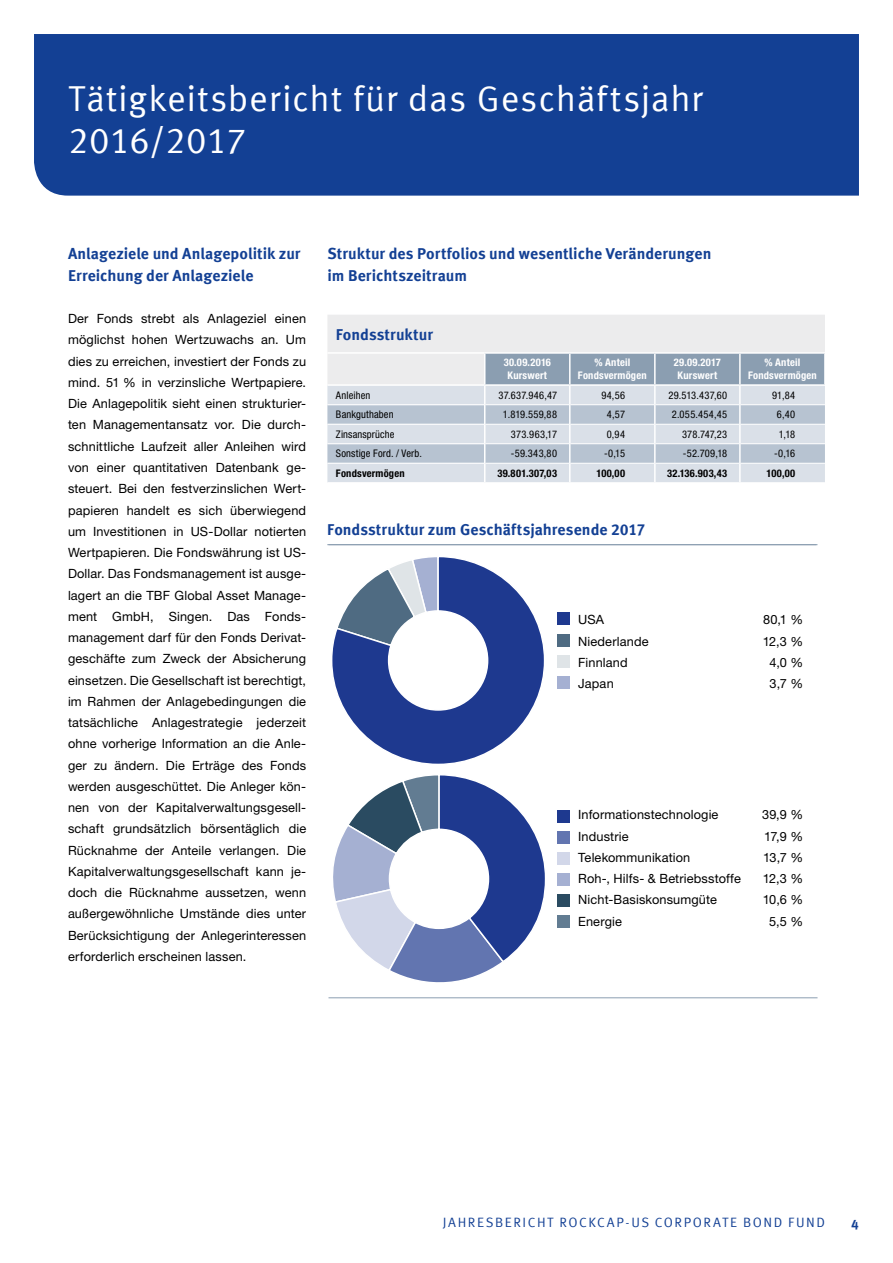
<style>
.page{position:relative;width:893px;height:1263px;background:#fff}
.page>*{position:absolute;margin:0;border:0;box-sizing:border-box;transform-origin:0 0}
.t1{font:36px/42.5px "Meta Offc Pro Norm";letter-spacing:.015em;color:#fff}
.t2{font:700 15.75px/21.3px "Meta Offc Pro";color:#134094}
.t3{font:13.5px "Meta Offc Pro Norm";letter-spacing:.115em;color:#134094}
.t4{font:700 13.5px "Meta Offc Pro";color:#134094}
.t5{font:12.75px/21.3px "Helvetica Neue LTW1 G";letter-spacing:.01em;color:#000;text-align:justify}
.t6{font:condensed 10.5px "Helvetica Neue LTW1 G";letter-spacing:.015em;color:#000}
.t7{font:700 condensed 10.5px/12.6px "Helvetica Neue LTW1 G";letter-spacing:.02em;color:#fff;text-align:center}
.t8{font:700 condensed 10.5px "Helvetica Neue LTW1 G";letter-spacing:.025em;color:#000}
</style>
<div class="page">
<div style="left:34px;top:34px;width:825px;height:162px;background:#134094"></div>
<svg style="left:327px;top:315px;width:498px;height:167px;background:#cfd6de"></svg>
<svg style="left:333px;top:775px;width:212px;height:208px"></svg>
<svg style="left:332px;top:557px;width:212px;height:207px"></svg>
<hr style="left:327px;top:544px;width:489px;height:1px;background:#8b9eb1">
<hr style="left:328px;top:544px;width:489px;height:1px;background:#8b9eb1">
<div style="left:557px;top:612px;width:13px;height:13px;background:#1e398f"></div>
<div style="left:557px;top:634px;width:13px;height:12px;background:#4f6b82"></div>
<div style="left:557px;top:655px;width:13px;height:13px;background:#dfe4e7"></div>
<hr style="left:328px;top:997px;width:489px;height:1px;background:#8b9eb1">
<div style="left:557px;top:810px;width:13px;height:12px;background:#1e398f"></div>
<div style="left:557px;top:831px;width:13px;height:13px;background:#6275b0"></div>
<div style="left:557px;top:852px;width:13px;height:13px;background:#d2d7e9"></div>
<div style="left:557px;top:873px;width:13px;height:13px;background:#a5b0d2"></div>
<div style="left:557px;top:894px;width:13px;height:13px;background:#2a4b61"></div>
<div style="left:557px;top:915px;width:13px;height:13px;background:#627c92"></div>
<div style="left:557px;top:676px;width:13px;height:13px;background:#a5b0d2"></div>
<h1 class="t1" style="left:68px;top:75px;width:636px">Tätigkeitsbericht für das Geschäftsjahr<br>2016/2017</h1>
<p class="t2" style="left:68px;top:242px;width:234px">Anlageziele und Anlagepolitik zur<br>Erreichung der Anlageziele</p>
<p class="t5" style="left:68px;top:308px;width:240px">Der Fonds strebt als Anlageziel einen möglichst hohen Wertzuwachs an. Um dies zu erreichen, investiert der Fonds zu mind. 51 % in verzinsliche Wertpapiere.<br>Die Anlagepolitik sieht einen strukturier&shy;ten Managementansatz vor. Die durch&shy;schnittliche Laufzeit aller Anleihen wird von einer quantitativen Datenbank ge&shy;steuert. Bei den festverzinslichen Wert&shy;papieren handelt es sich überwiegend um Investitionen in US-Dollar notierten Wertpapieren. Die Fondswährung ist US-Dollar. Das Fondsmanagement ist ausge&shy;lagert an die TBF Global Asset Manage&shy;ment GmbH, Singen. Das Fonds&shy;management darf für den Fonds Derivat&shy;geschäfte zum Zweck der Absicherung einsetzen. Die Gesellschaft ist berechtigt, im Rahmen der Anlagebedingungen die tatsächliche Anlagestrategie jederzeit ohne vorherige Information an die Anle&shy;ger zu ändern. Die Erträge des Fonds werden ausgeschüttet. Die Anleger kön&shy;nen von der Kapitalverwaltungsgesell&shy;schaft grundsätzlich börsentäglich die Rücknahme der Anteile verlangen. Die Kapitalverwaltungsgesellschaft kann je&shy;doch die Rücknahme aussetzen, wenn außergewöhnliche Umstände dies unter Berücksichtigung der Anlegerinteressen erforderlich erscheinen lassen.</p>
<p class="t2" style="left:327px;top:242px;width:386px">Struktur des Portfolios und wesentliche Veränderungen im Berichtszeitraum</p>
<p class="t2" style="left:336px;top:323px;width:99px">Fondsstruktur</p>
<p class="t7" style="left:504px;top:356px;width:49px">30.09.2016<br>Kurswert</p>
<p class="t7" style="left:578px;top:356px;width:70px">% Anteil<br>Fondsvermögen</p>
<p class="t7" style="left:674px;top:356px;width:49px">29.09.2017<br>Kurswert</p>
<p class="t7" style="left:748px;top:356px;width:70px">% Anteil<br>Fondsvermögen</p>
<p class="t6" style="left:336px;top:389px;width:36px">Anleihen</p>
<p class="t6" style="left:499px;top:389px;width:60px">37.637.946,47</p>
<p class="t6" style="left:601px;top:389px;width:25px">94,56</p>
<p class="t6" style="left:668px;top:389px;width:60px">29.513.437,60</p>
<p class="t6" style="left:772px;top:389px;width:25px">91,84</p>
<p class="t6" style="left:336px;top:408px;width:59px">Bankguthaben</p>
<p class="t6" style="left:503px;top:408px;width:56px">1.819.559,88</p>
<p class="t6" style="left:607px;top:408px;width:20px">4,57</p>
<p class="t6" style="left:672px;top:408px;width:57px">2.055.454,45</p>
<p class="t6" style="left:777px;top:408px;width:20px">6,40</p>
<p class="t6" style="left:336px;top:428px;width:60px">Zinsansprüche</p>
<p class="t6" style="left:511px;top:428px;width:48px">373.963,17</p>
<p class="t6" style="left:607px;top:428px;width:20px">0,94</p>
<p class="t6" style="left:682px;top:428px;width:47px">378.747,23</p>
<p class="t6" style="left:779px;top:428px;width:18px">1,18</p>
<p class="t6" style="left:336px;top:447px;width:88px">Sonstige Ford. / Verb.</p>
<p class="t6" style="left:511px;top:447px;width:48px">-59.343,80</p>
<p class="t6" style="left:604px;top:447px;width:22px">-0,15</p>
<p class="t6" style="left:683px;top:447px;width:46px">-52.709,18</p>
<p class="t6" style="left:774px;top:447px;width:23px">-0,16</p>
<p class="t8" style="left:336px;top:467px;width:70px">Fondsvermögen</p>
<p class="t8" style="left:497px;top:467px;width:61px">39.801.307,03</p>
<p class="t8" style="left:596px;top:467px;width:30px">100,00</p>
<p class="t8" style="left:667px;top:467px;width:62px">32.136.903,43</p>
<p class="t8" style="left:767px;top:467px;width:30px">100,00</p>
<p class="t2" style="left:327px;top:518px;width:320px">Fondsstruktur zum Geschäftsjahresende 2017</p>
<p class="t5" style="left:578px;top:609px;width:27px">USA</p>
<p class="t5" style="left:763px;top:609px;width:42px">80,1 %</p>
<p class="t5" style="left:578px;top:630px;width:72px">Niederlande</p>
<p class="t5" style="left:763px;top:630px;width:42px">12,3 %</p>
<p class="t5" style="left:578px;top:651px;width:51px">Finnland</p>
<p class="t5" style="left:769px;top:651px;width:35px">4,0 %</p>
<p class="t5" style="left:578px;top:673px;width:37px">Japan</p>
<p class="t5" style="left:770px;top:673px;width:35px">3,7 %</p>
<p class="t5" style="left:578px;top:804px;width:142px">Informationstechnologie</p>
<p class="t5" style="left:762px;top:804px;width:43px">39,9 %</p>
<p class="t5" style="left:578px;top:825px;width:52px">Industrie</p>
<p class="t5" style="left:764px;top:825px;width:40px">17,9 %</p>
<p class="t5" style="left:578px;top:847px;width:114px">Telekommunikation</p>
<p class="t5" style="left:763px;top:847px;width:42px">13,7 %</p>
<p class="t5" style="left:578px;top:868px;width:164px">Roh-, Hilfs- &amp; Betriebsstoffe</p>
<p class="t5" style="left:763px;top:868px;width:42px">12,3 %</p>
<p class="t5" style="left:578px;top:889px;width:140px">Nicht-Basiskonsumgüte</p>
<p class="t5" style="left:763px;top:889px;width:42px">10,6 %</p>
<p class="t5" style="left:578px;top:910px;width:45px">Energie</p>
<p class="t5" style="left:769px;top:910px;width:36px">5,5 %</p>
<p class="t3" style="left:443px;top:1211px;width:384px">JAHRESBERICHT ROCKCAP-US CORPORATE BOND FUND</p>
<p class="t4" style="left:851px;top:1214px;width:9px">4</p>
</div>
